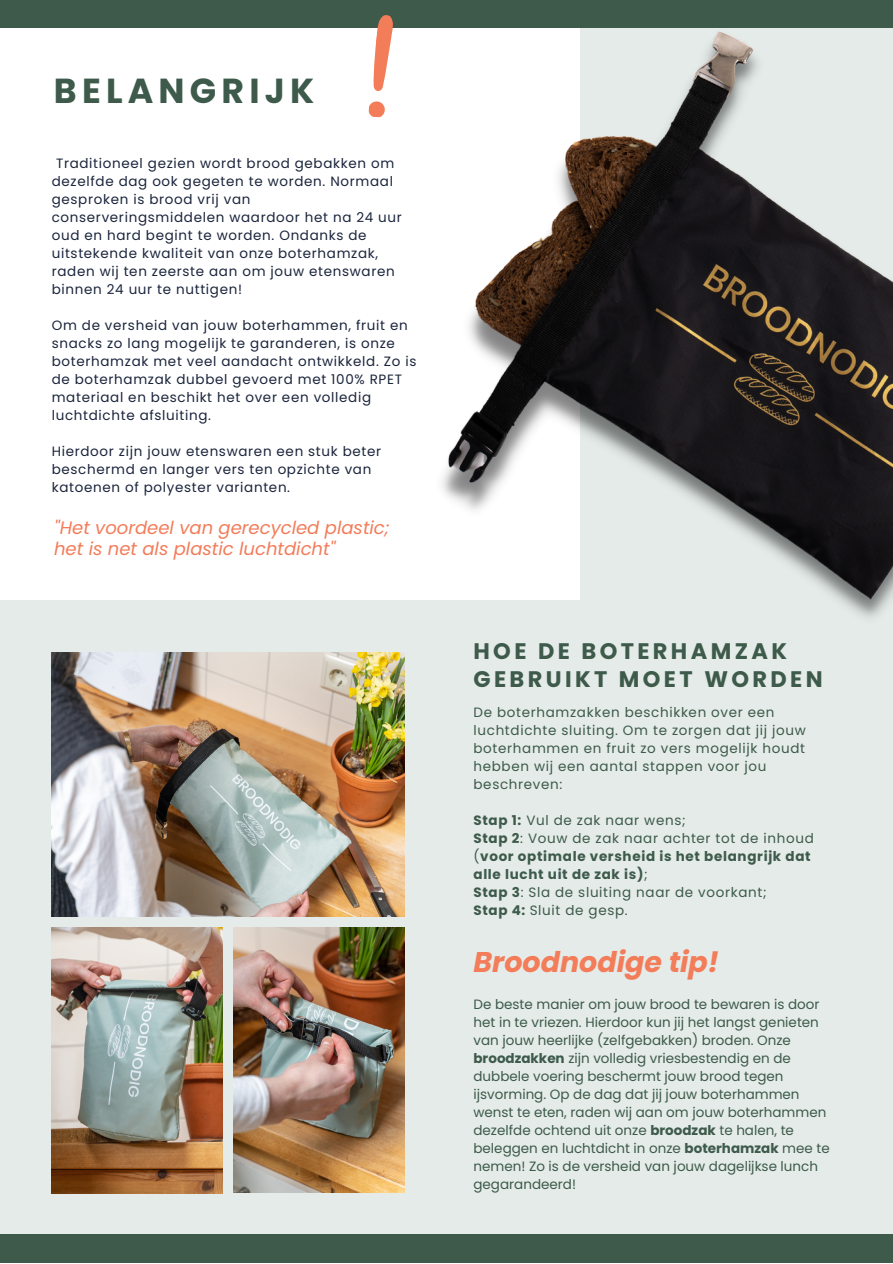
<style>
.page{position:relative;width:893px;height:1264px;background:#fff}
.page>*{position:absolute;margin:0;border:0;box-sizing:border-box;transform-origin:0 0}
.t1{font:700 34.65px "Poppins";letter-spacing:.15em;color:#3d5a4b}
.t2{font:italic 700 28.5px "Poppins";color:#f37c59}
.t3{font:700 22.5px/28px "Poppins";letter-spacing:.15em;color:#3d5a4b}
.t4{font:italic 18px "Poppins";color:#f37c59}
.t5{font:13.5px/18px "Poppins";letter-spacing:.05em;color:#1b253c}
.t6{font:13.5px/18px "Poppins";color:#3d5a4b}
.t7{font:13.5px/18px "Poppins";letter-spacing:.05em;color:#3d5a4b}
.t8{font:700 13.5px/18px "Poppins";letter-spacing:.05em;color:#3d5a4b}
.s1{font-weight:700}
.s2{font-weight:400}
</style>
<div class="page">
<div style="left:0;top:600px;width:892px;height:634px;background:#e4ebe8"></div>
<div style="left:0;top:0;width:892px;height:27px;background:#3d5a4b"></div>
<svg style="left:368px;top:101px;width:17px;height:17px"></svg>
<svg style="left:370px;top:15px;width:25px;height:76px"></svg>
<div style="left:0;top:1234px;width:892px;height:28px;background:#3d5a4b"></div>
<img style="left:52px;top:652px;width:353px;height:264px">
<img style="left:52px;top:927px;width:171px;height:266px">
<img style="left:234px;top:927px;width:171px;height:265px">
<img style="left:442px;top:30px;width:450px;height:588px">
<p class="t1" style="left:54px;top:67px;width:262px">BELANGRIJK</p>
<p class="t5" style="left:52px;top:154px;width:352px;text-indent:4px">Traditioneel gezien wordt brood gebakken om dezelfde dag ook gegeten te worden. Normaal gesproken is brood vrij van conserveringsmiddelen waardoor het na 24 uur oud en hard begint te worden. Ondanks de uitstekende kwaliteit van onze boterhamzak, raden wij ten zeerste aan om jouw etenswaren binnen 24 uur te nuttigen!</p>
<p class="t5" style="left:52px;top:316px;width:366px">Om de versheid van jouw boterhammen, fruit en snacks zo lang mogelijk te garanderen, is onze boterhamzak met veel aandacht ontwikkeld. Zo is de boterhamzak dubbel gevoerd met 100% RPET materiaal en beschikt het over een volledig luchtdichte afsluiting.</p>
<p class="t5" style="left:52px;top:442px;width:331px">Hierdoor zijn jouw etenswaren een stuk beter beschermd en langer vers ten opzichte van katoenen of polyester varianten.</p>
<p class="t4" style="left:54px;top:515px;width:337px">''Het voordeel van gerecycled plastic;</p>
<p class="t4" style="left:54px;top:536px;width:283px">het is net als plastic luchtdicht''</p>
<p class="t3" style="left:473px;top:637px;width:350px">HOE DE BOTERHAMZAK<br>GEBRUIKT MOET WORDEN</p>
<p class="t7" style="left:473px;top:703px;width:334px">De boterhamzakken beschikken over een luchtdichte sluiting. Om te zorgen dat jij jouw boterhammen en fruit zo vers mogelijk houdt hebben wij een aantal stappen voor jou beschreven:</p>
<p class="t7" style="left:473px;top:811px;width:214px"><span class="s1">Stap 1:</span> Vul de zak naar wens;</p>
<p class="t8" style="left:473px;top:829px;width:342px">Stap 2<span class="s2">: Vouw de zak naar achter tot de inhoud (</span>voor optimale versheid is het belangrijk dat alle lucht uit de zak is)<span class="s2">;</span></p>
<p class="t7" style="left:473px;top:883px;width:295px"><span class="s1">Stap 3</span>: Sla de sluiting naar de voorkant;</p>
<p class="t7" style="left:473px;top:901px;width:156px"><span class="s1">Stap 4:</span> Sluit de gesp.</p>
<p class="t2" style="left:473px;top:942px;width:247px">Broodnodige tip!</p>
<p class="t6" style="left:473px;top:994px;width:358px">De beste manier om jouw brood te bewaren is door het in te vriezen. Hierdoor kun jij het langst genieten van jouw heerlijke (zelfgebakken) broden. Onze <span class="s1">broodzakken</span> zijn volledig vriesbestendig en de dubbele voering beschermt jouw brood tegen ijsvorming. Op de dag dat jij jouw boterhammen wenst te eten, raden wij aan om jouw boterhammen dezelfde ochtend uit onze <span class="s1">broodzak</span> te halen, te beleggen en luchtdicht in onze <span class="s1">boterhamzak</span> mee te nemen! Zo is de versheid van jouw dagelijkse lunch gegarandeerd!</p>
</div>
